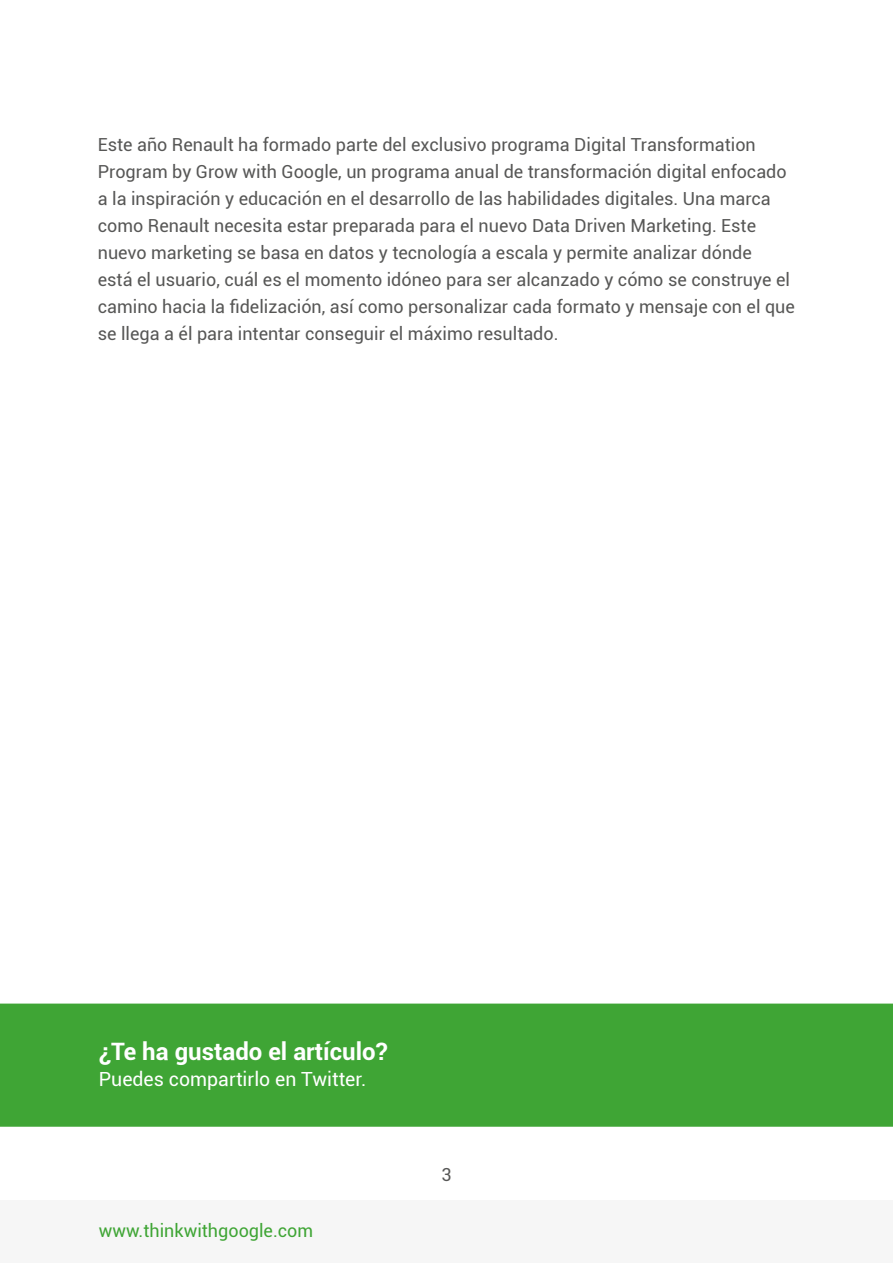
<style>
.page{position:relative;width:893px;height:1263px;background:#fff}
.page>*{position:absolute;margin:0;border:0;box-sizing:border-box;transform-origin:0 0}
.t1{font:700 24px "Roboto";color:#fff}
.t2{font:19.5px "Roboto";color:#fff}
.t3{font:18px/27px "Roboto";color:#575756}
.t4{font:18px "Roboto";color:#3fa535}
</style>
<div class="page">
<div style="left:0;top:1200px;width:893px;height:63px;background:#f6f6f6"></div>
<div style="left:0;top:1003px;width:893px;height:124px;background:#3fa535"></div>
<p class="t3" style="left:98px;top:130px;width:699px">Este año Renault ha formado parte del exclusivo programa Digital Transformation Program by Grow with Google, un programa anual de transformación digital enfocado a la inspiración y educación en el desarrollo de las habilidades digitales. Una marca como Renault necesita estar preparada para el nuevo Data Driven Marketing. Este nuevo marketing se basa en datos y tecnología a escala y permite analizar dónde<br>está el usuario, cuál es el momento idóneo para ser alcanzado y cómo se construye el camino hacia la fidelización, así como personalizar cada formato y mensaje con el que se llega a él para intentar conseguir el máximo resultado.</p>
<h1 class="t1" style="left:99px;top:1035px;width:290px">¿Te ha gustado el artículo?</h1>
<p class="t2" style="left:99px;top:1065px;width:269px">Puedes compartirlo en Twitter.</p>
<p class="t4" style="left:99px;top:1218px;width:216px">www.thinkwithgoogle.com</p>
<p class="t3" style="left:441px;top:1160px;width:12px">3</p>
</div>
